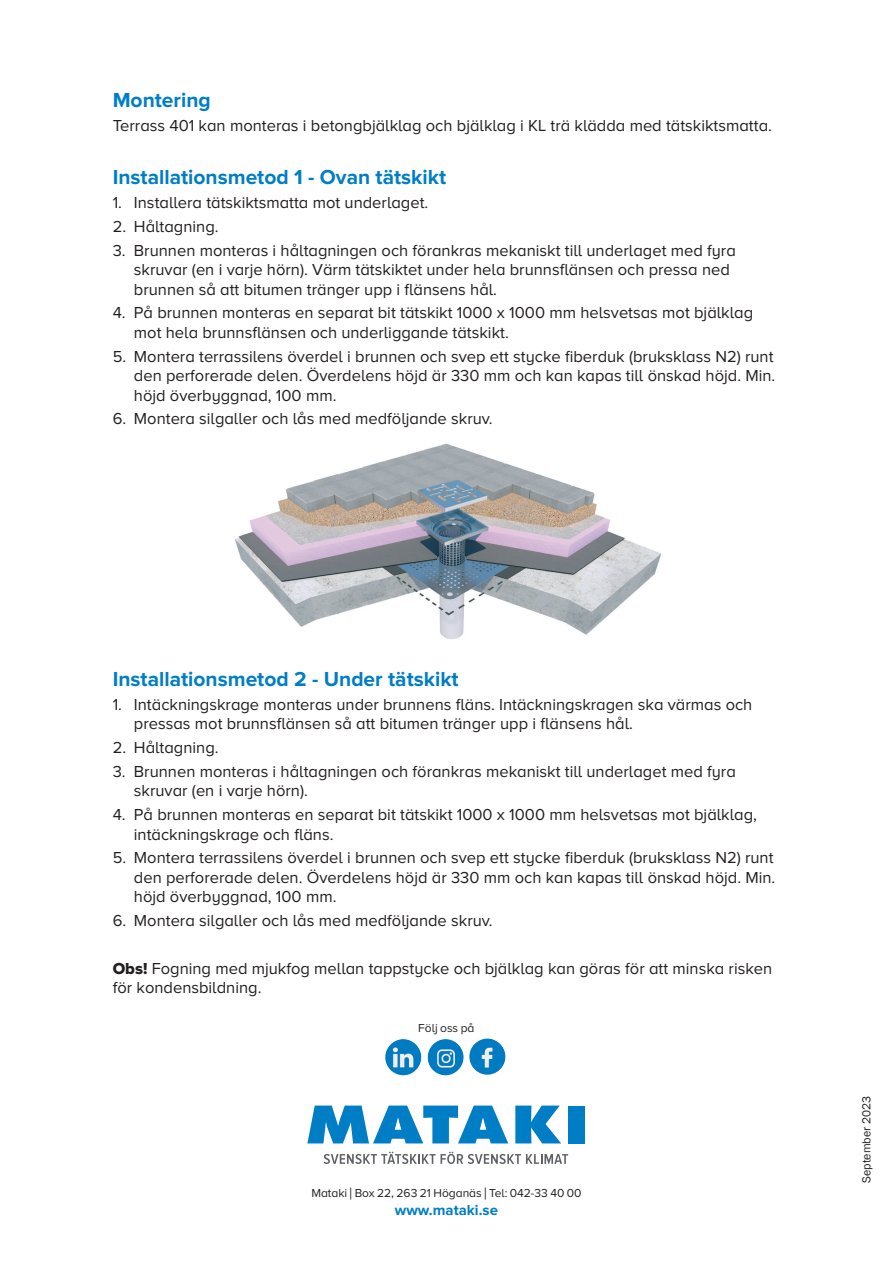
<style>
.page{position:relative;width:893px;height:1263px;background:#fff}
.page>*{position:absolute;margin:0;border:0;box-sizing:border-box;transform-origin:0 0}
.t1{font:700 21px "Proxima Nova";color:#007ec5}
.t2{font:16.5px/19.5px "Proxima Nova A";color:#231f20}
.t3{font:700 15px "Proxima Nova";color:#007ec5}
.t4{font:12px "Proxima Nova A";color:#231f20}
.t5{font:12px "Franklin Gothic";color:#231f20}
.s1{font-family:"Proxima Nova Extrabld"}
.s2{font-family:"Helvetica Neue LT Std"}
.s3{font-family:"Franklin Gothic"}
</style>
<div class="page">
<img style="left:234px;top:443px;width:427px;height:196px">
<svg style="left:307px;top:1105px;width:201px;height:38px"></svg>
<svg style="left:515px;top:1105px;width:46px;height:38px"></svg>
<div style="left:568px;top:1105px;width:17px;height:38px;background:#007ec5"></div>
<svg style="left:324px;top:1152px;width:244px;height:12px"></svg>
<img style="left:427px;top:1039px;width:18px;height:26px">
<img style="left:469px;top:1038px;width:19px;height:22px">
<p class="t1" style="left:113px;top:88px;width:100px">Montering</p>
<p class="t2" style="left:113px;top:116px;width:661px">Terrass 401 kan monteras i betongbjälklag och bjälklag i KL trä klädda med tätskiktsmatta.</p>
<p class="t1" style="left:113px;top:165px;width:335px">Installationsmetod 1 - Ovan tätskikt</p>
<p class="t2" style="left:113px;top:193px;width:317px">1. Installera tätskiktsmatta mot underlaget.</p>
<p class="t2" style="left:113px;top:216px;width:107px">2. Håltagning.</p>
<p class="t2" style="left:134px;top:240px;width:603px;text-indent:-21px">3. Brunnen monteras i håltagningen och förankras mekaniskt till underlaget med fyra skruvar (en i varje hörn). Värm tätskiktet under hela brunnsflänsen och pressa ned brunnen så att bitumen tränger upp i flänsens hål.</p>
<p class="t2" style="left:134px;top:303px;width:621px;text-indent:-21px">4. På brunnen monteras en separat bit tätskikt 1000 x 1000 mm helsvetsas mot bjälklag mot hela brunnsflänsen och underliggande tätskikt.</p>
<p class="t2" style="left:134px;top:346px;width:643px;text-align:justify;text-indent:-21px">5. Montera terrassilens överdel i brunnen och svep ett stycke fiberduk (bruksklass N2) runt den perforerade delen. Överdelens höjd är 330 mm och kan kapas till önskad höjd. Min. höjd överbyggnad, 100 mm.</p>
<p class="t2" style="left:113px;top:409px;width:381px">6. Montera silgaller och lås med medföljande skruv.</p>
<p class="t1" style="left:113px;top:667px;width:347px">Installationsmetod 2 - Under tätskikt</p>
<p class="t2" style="left:134px;top:694px;width:620px;text-indent:-21px">1. Intäckningskrage monteras under brunnens fläns. Intäckningskragen ska värmas och pressas mot brunnsflänsen så att bitumen tränger upp i flänsens hål.</p>
<p class="t2" style="left:113px;top:737px;width:107px">2. Håltagning.</p>
<p class="t2" style="left:134px;top:761px;width:603px;text-indent:-21px">3. Brunnen monteras i håltagningen och förankras mekaniskt till underlaget med fyra skruvar (en i varje hörn).</p>
<p class="t2" style="left:134px;top:805px;width:624px;text-indent:-21px">4. På brunnen monteras en separat bit tätskikt 1000 x 1000 mm helsvetsas mot bjälklag, intäckningskrage och fläns.</p>
<p class="t2" style="left:134px;top:848px;width:643px;text-align:justify;text-indent:-21px">5. Montera terrassilens överdel i brunnen och svep ett stycke fiberduk (bruksklass N2) runt den perforerade delen. Överdelens höjd är 330 mm och kan kapas till önskad höjd. Min. höjd överbyggnad, 100 mm.</p>
<p class="t2" style="left:113px;top:911px;width:381px">6. Montera silgaller och lås med medföljande skruv.</p>
<p class="t2" style="left:113px;top:958px;width:661px"><span class="s1">Obs!</span> Fogning med mjukfog mellan tappstycke och bjälklag kan göras för att minska risken för kondensbildning.</p>
<p class="t4" style="left:418px;top:1021px;width:58px">Följ oss på</p>
<p class="t4" style="left:311px;top:1186px;width:272px">Mataki <span class="s2">|</span> Box 22<span class="s3">,</span> 263 21 Höganäs <span class="s2">|</span> Tel: 042-33 40 00</p>
<p class="t3" style="left:395px;top:1201px;width:105px">www.mataki.se</p>
<p class="t5" style="left:859px;top:1182px;width:88px;rotate:-90deg">September 2023</p>
</div>
